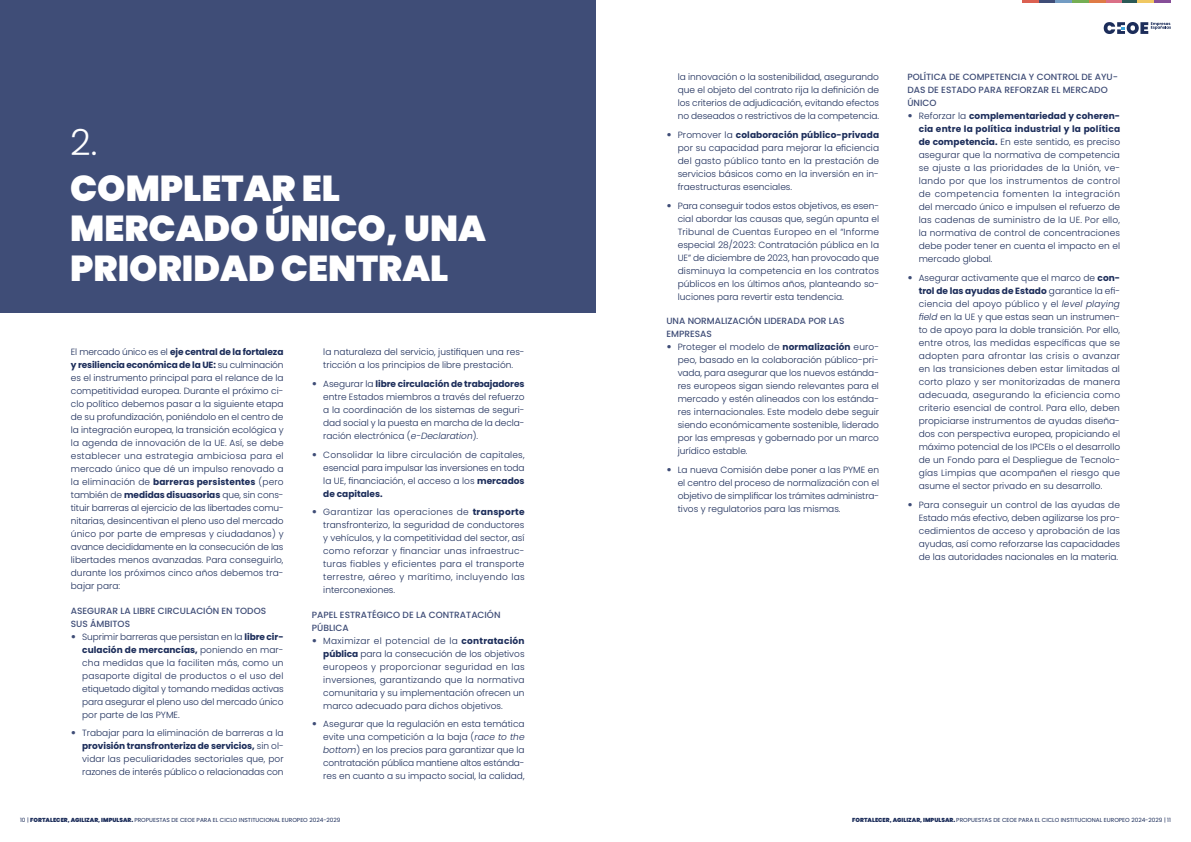
<style>
.page{position:relative;width:1191px;height:842px;background:#fff}
.page>*{position:absolute;margin:0;border:0;box-sizing:border-box;transform-origin:0 0}
.t1{font:900 36px/40px "Poppins";color:#fff}
.t2{font:300 36px "Poppins";color:#fff}
.t3{font:300 9px/13px "Poppins";color:#1c2d5a;text-align:justify}
.t4{font:500 9px/13px "Poppins";color:#3f4d77}
.t5{font:5.8px "Poppins";color:#1c2d5a}
.s1{font-weight:700}
.s2{font-weight:900;font-size:10px;color:#3f4d77}
.s3{font-style:italic}
.s4{font-weight:900}
</style>
<div class="page">
<svg style="left:1103px;top:22px;width:68px;height:12px"></svg>
<div style="left:0;top:0;width:595px;height:313px;background:#3f4d77"></div>
<svg style="left:1022px;top:0;width:149px;height:2px"></svg>
<h1 class="t2" style="left:70px;top:121px;width:29px">2.</h1>
<h1 class="t1" style="left:70px;top:168px;width:417px">COMPLETAR EL<br>MERCADO ÚNICO, UNA<br>PRIORIDAD CENTRAL</h1>
<p class="t3" style="left:71px;top:346px;width:214px">El mercado único es el <span class="s1">eje central de la fortaleza y resiliencia económica de la UE:</span> su culminación es el instrumento principal para el relance de la competitividad europea. Durante el próximo ci&shy;clo político debemos pasar a la siguiente etapa de su profundización, poniéndolo en el centro de la integración europea, la transición ecológica y la agenda de innovación de la UE. Así, se debe establecer una estrategia ambiciosa para el mercado único que dé un impulso renovado a la eliminación de <span class="s1">barreras persistentes</span> (pero también de <span class="s1">medidas disuasorias</span> que, sin cons&shy;tituir barreras al ejercicio de las libertades comu&shy;nitarias, desincentivan el pleno uso del mercado único por parte de empresas y ciudadanos) y avance decididamente en la consecución de las libertades menos avanzadas. Para conseguirlo, durante los próximos cinco años debemos tra&shy;bajar para:</p>
<p class="t4" style="left:71px;top:604px;width:197px">ASEGURAR LA LIBRE CIRCULACIÓN EN TODOS<br>SUS ÁMBITOS</p>
<p class="t3" style="left:82px;top:630px;width:203px;text-indent:-11px"><span class="s2">•</span> Suprimir barreras que persistan en la <span class="s1">libre cir&shy;culación de mercancías,</span> poniendo en mar&shy;cha medidas que la faciliten más, como un pasaporte digital de productos o el uso del etiquetado digital y tomando medidas activas para asegurar el pleno uso del mercado único por parte de las PYME.</p>
<p class="t3" style="left:82px;top:727px;width:203px;text-indent:-11px"><span class="s2">•</span> Trabajar para la eliminación de barreras a la <span class="s1">provisión transfronteriza de servicios,</span> sin ol&shy;vidar las peculiaridades sectoriales que, por razones de interés público o relacionadas con</p>
<p class="t3" style="left:323px;top:346px;width:203px">la naturaleza del servicio, justifiquen una res&shy;tricción a los principios de libre prestación.</p>
<p class="t3" style="left:323px;top:377px;width:203px;text-indent:-11px"><span class="s2">•</span> Asegurar la <span class="s1">libre circulación de trabajadores </span>entre Estados miembros a través del refuerzo a la coordinación de los sistemas de seguri&shy;dad social y la puesta en marcha de la decla&shy;ración electrónica (<span class="s3">e-Declaration</span>).</p>
<p class="t3" style="left:323px;top:448px;width:203px;text-indent:-11px"><span class="s2">•</span> Consolidar la libre circulación de capitales, esencial para impulsar las inversiones en toda la UE, financiación, el acceso a los <span class="s1">mercados de capitales.</span></p>
<p class="t3" style="left:323px;top:506px;width:203px;text-indent:-11px"><span class="s2">•</span> Garantizar las operaciones de <span class="s1">transporte </span>transfronterizo, la seguridad de conductores y vehículos, y la competitividad del sector, así como reforzar y financiar unas infraestruc&shy;turas fiables y eficientes para el transporte terrestre, aéreo y marítimo, incluyendo las interconexiones.</p>
<p class="t4" style="left:312px;top:608px;width:190px">PAPEL ESTRATÉGICO DE LA CONTRATACIÓN<br>PÚBLICA</p>
<p class="t3" style="left:323px;top:634px;width:203px;text-indent:-11px"><span class="s2">•</span> Maximizar el potencial de la <span class="s1">contratación pública</span> para la consecución de los objetivos europeos y proporcionar seguridad en las inversiones, garantizando que la normativa comunitaria y su implementación ofrecen un marco adecuado para dichos objetivos.</p>
<p class="t3" style="left:323px;top:718px;width:203px;text-indent:-11px"><span class="s2">•</span> Asegurar que la regulación en esta temática evite una competición a la baja (<span class="s3">race to the bottom</span>) en los precios para garantizar que la contratación pública mantiene altos estánda&shy;res en cuanto a su impacto social, la calidad,</p>
<p class="t3" style="left:677px;top:71px;width:203px">la innovación o la sostenibilidad, asegurando que el objeto del contrato rija la definición de los criterios de adjudicación, evitando efectos no deseados o restrictivos de la competencia.</p>
<p class="t3" style="left:677px;top:128px;width:203px;text-indent:-11px"><span class="s2">•</span> Promover la <span class="s1">colaboración público-privada </span>por su capacidad para mejorar la eficiencia del gasto público tanto en la prestación de servicios básicos como en la inversión en in&shy;fraestructuras esenciales.</p>
<p class="t3" style="left:677px;top:199px;width:203px;text-indent:-11px"><span class="s2">•</span> Para conseguir todos estos objetivos, es esen&shy;cial abordar las causas que, según apunta el Tribunal de Cuentas Europeo en el “Informe especial 28/2023: Contratación pública en la UE” de diciembre de 2023, han provocado que disminuya la competencia en los contratos públicos en los últimos años, planteando so&shy;luciones para revertir esta tendencia.</p>
<p class="t4" style="left:666px;top:314px;width:180px">UNA NORMALIZACIÓN LIDERADA POR LAS<br>EMPRESAS</p>
<p class="t3" style="left:677px;top:340px;width:203px;text-indent:-11px"><span class="s2">•</span> Proteger el modelo de <span class="s1">normalización</span> euro&shy;peo, basado en la colaboración público-pri&shy;vada, para asegurar que los nuevos estánda&shy;res europeos sigan siendo relevantes para el mercado y estén alineados con los estánda&shy;res internacionales. Este modelo debe seguir siendo económicamente sostenible, liderado por las empresas y gobernado por un marco jurídico estable.</p>
<p class="t3" style="left:677px;top:463px;width:203px;text-indent:-11px"><span class="s2">•</span> La nueva Comisión debe poner a las PYME en el centro del proceso de normalización con el objetivo de simplificar los trámites administra&shy;tivos y regulatorios para las mismas.</p>
<p class="t4" style="left:907px;top:71px;width:212px">POLÍTICA DE COMPETENCIA Y CONTROL DE AYU-<br>DAS DE ESTADO PARA REFORZAR EL MERCADO<br>ÚNICO</p>
<p class="t3" style="left:918px;top:110px;width:203px;text-indent:-11px"><span class="s2">•</span> Reforzar la <span class="s1">complementariedad y coheren&shy;cia entre la política industrial y la política de competencia.</span> En este sentido, es preciso asegurar que la normativa de competencia se ajuste a las prioridades de la Unión, ve&shy;lando por que los instrumentos de control de competencia fomenten la integración del mercado único e impulsen el refuerzo de las cadenas de suministro de la UE. Por ello, la normativa de control de concentraciones debe poder tener en cuenta el impacto en el mercado global.</p>
<p class="t3" style="left:918px;top:271px;width:203px;text-indent:-11px"><span class="s2">•</span> Asegurar activamente que el marco de <span class="s1">con&shy;trol de las ayudas de Estado</span> garantice la efi&shy;ciencia del apoyo público y el <span class="s3">level playing field</span> en la UE y que estas sean un instrumen&shy;to de apoyo para la doble transición. Por ello, entre otros, las medidas específicas que se adopten para afrontar las crisis o avanzar en las transiciones deben estar limitadas al corto plazo y ser monitorizadas de manera adecuada, asegurando la eficiencia como criterio esencial de control. Para ello, deben propiciarse instrumentos de ayudas diseña&shy;dos con perspectiva europea, propiciando el máximo potencial de los IPCEIs o el desarrollo de un Fondo para el Despliegue de Tecnolo&shy;gías Limpias que acompañen el riesgo que asume el sector privado en su desarrollo.</p>
<p class="t3" style="left:918px;top:498px;width:203px;text-indent:-11px"><span class="s2">•</span> Para conseguir un control de las ayudas de Estado más efectivo, deben agilizarse los pro&shy;cedimientos de acceso y aprobación de las ayudas, así como reforzarse las capacidades de las autoridades nacionales en la materia.</p>
<p class="t5" style="left:20px;top:817px;width:322px">10 | <span class="s4">FORTALECER, AGILIZAR, IMPULSAR.</span> PROPUESTAS DE CEOE PARA EL CICLO INSTITUCIONAL EUROPEO 2024-2029</p>
<p class="t5" style="left:852px;top:817px;width:320px"><span class="s4">FORTALECER, AGILIZAR, IMPULSAR.</span> PROPUESTAS DE CEOE PARA EL CICLO INSTITUCIONAL EUROPEO 2024-2029 | 11</p>
</div>
